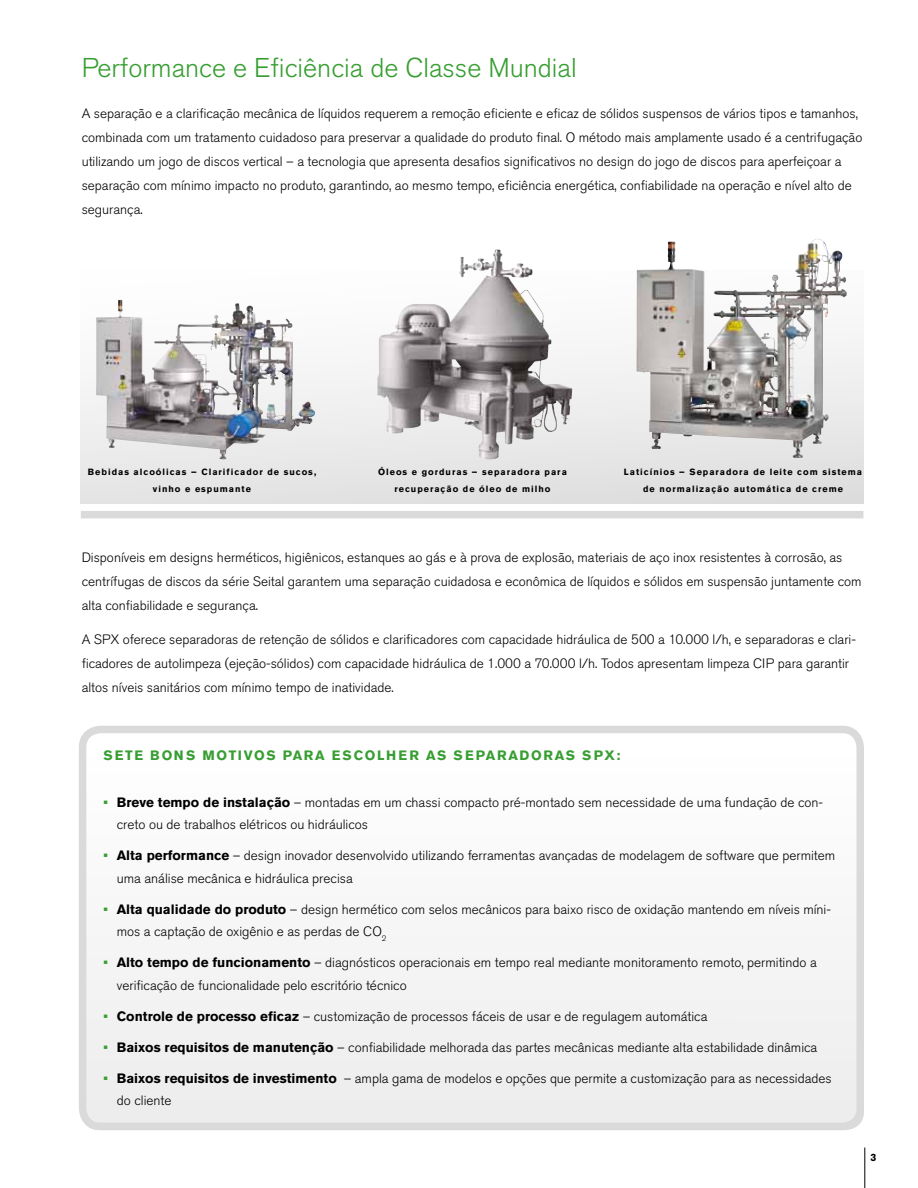
<style>
.page{position:relative;width:918px;height:1188px;background:#fff}
.page>*{position:absolute;margin:0;border:0;box-sizing:border-box;transform-origin:0 0}
.t1{font:300 27px "Akzidenz Grotesk Pro";color:#379e31}
.t2{font:300 13.5px/24px "Akzidenz Grotesk Pro";color:#000}
.t3{font:700 13.5px "Akzidenz Grotesk Pro";letter-spacing:.12em;color:#379e31}
.t4{font:700 10.5px "Akzidenz Grotesk Pro";color:#000}
.t5{font:700 9px/16.5px "Akzidenz Grotesk Pro";letter-spacing:.11em;color:#000;text-align:center}
.s1{font-weight:700;color:#379e31}
.s2{font-weight:700}
</style>
<div class="page">
<svg style="left:81px;top:270px;width:783px;height:233px"></svg>
<div style="left:81px;top:511px;width:782px;height:7px;background:#dadada"></div>
<div style="left:82px;top:755px;width:781px;height:374px;background:#f5f5f5;border-radius:18px"></div>
<img style="left:459px;top:249px;width:38px;height:29px">
<img style="left:714px;top:239px;width:103px;height:69px">
<img style="left:96px;top:300px;width:219px;height:160px">
<hr style="left:864px;top:1148px;width:1px;height:40px;background:#000">
<div style="left:79px;top:726px;width:785px;height:404px;border:8px solid #dadada;border-radius:18px"></div>
<h1 class="t1" style="left:82px;top:50px;width:497px">Performance e Eficiência de Classe Mundial</h1>
<p class="t2" style="left:82px;top:101px;width:782px">A separação e a clarificação mecânica de líquidos requerem a remoção eficiente e eficaz de sólidos suspensos de vários tipos e tamanhos, combinada com um tratamento cuidadoso para preservar a qualidade do produto final. O método mais amplamente usado é a centrifugação utilizando um jogo de discos vertical – a tecnologia que apresenta desafios significativos no design do jogo de discos para aperfeiçoar a separação com mínimo impacto no produto, garantindo, ao mesmo tempo, eficiência energética, confiabilidade na operação e nível alto de segurança.</p>
<p class="t5" style="left:88px;top:464px;width:230px">Bebidas alcoólicas – Clarificador de sucos, vinho e espumante</p>
<p class="t5" style="left:378px;top:464px;width:190px">Óleos e gorduras – separadora para recuperação de óleo de milho</p>
<p class="t5" style="left:624px;top:464px;width:240px">Laticínios – Separadora de leite com sistema de normalização automática de creme</p>
<p class="t2" style="left:82px;top:545px;width:782px">Disponíveis em designs herméticos, higiênicos, estanques ao gás e à prova de explosão, materiais de aço inox resistentes à corrosão, as centrífugas de discos da série Seital garantem uma separação cuidadosa e econômica de líquidos e sólidos em suspensão juntamente com alta confiabilidade e segurança.</p>
<p class="t2" style="left:82px;top:628px;width:776px">A SPX oferece separadoras de retenção de sólidos e clarificadores com capacidade hidráulica de 500 a 10.000 l/h, e separadoras e clari&shy;ficadores de autolimpeza (ejeção-sólidos) com capacidade hidráulica de 1.000 a 70.000 l/h. Todos apresentam limpeza CIP para garantir altos níveis sanitários com mínimo tempo de inatividade.</p>
<p class="t3" style="left:103px;top:747px;width:518px">SETE BONS MOTIVOS PARA ESCOLHER AS SEPARADORAS SPX:</p>
<p class="t2" style="left:117px;top:791px;width:708px;line-height:22.5px;text-indent:-13px"><span class="s1">•</span> <span class="s2">Breve tempo de instalação</span> – montadas em um chassi compacto pré-montado sem necessidade de uma fundação de con&shy;creto ou de trabalhos elétricos ou hidráulicos</p>
<p class="t2" style="left:117px;top:844px;width:720px;line-height:22.5px;text-indent:-13px"><span class="s1">•</span> <span class="s2">Alta performance</span> – design inovador desenvolvido utilizando ferramentas avançadas de modelagem de software que permitem uma análise mecânica e hidráulica precisa</p>
<p class="t2" style="left:117px;top:898px;width:716px;line-height:22.5px;text-indent:-13px"><span class="s1">•</span> <span class="s2">Alta qualidade do produto</span> – design hermético com selos mecânicos para baixo risco de oxidação mantendo em níveis míni&shy;mos a captação de oxigênio e as perdas de CO<sub>2</sub></p>
<p class="t2" style="left:117px;top:951px;width:701px;line-height:22.5px;text-indent:-14px"><span class="s1">•</span> <span class="s2">Alto tempo de funcionamento</span> – diagnósticos operacionais em tempo real mediante monitoramento remoto, permitindo a verificação de funcionalidade pelo escritório técnico</p>
<p class="t2" style="left:103px;top:1004px;width:606px"><span class="s1">•</span> <span class="s2">Controle de processo eficaz</span> – customização de processos fáceis de usar e de regulagem automática</p>
<p class="t2" style="left:103px;top:1035px;width:716px"><span class="s1">•</span> <span class="s2">Baixos requisitos de manutenção</span> – confiabilidade melhorada das partes mecânicas mediante alta estabilidade dinâmica</p>
<p class="t2" style="left:117px;top:1067px;width:716px;line-height:22.5px;text-indent:-14px"><span class="s1">•</span> <span class="s2">Baixos requisitos de investimento</span> – ampla gama de modelos e opções que permite a customização para as necessidades do cliente</p>
<p class="t4" style="left:870px;top:1150px;width:7px">3</p>
</div>
